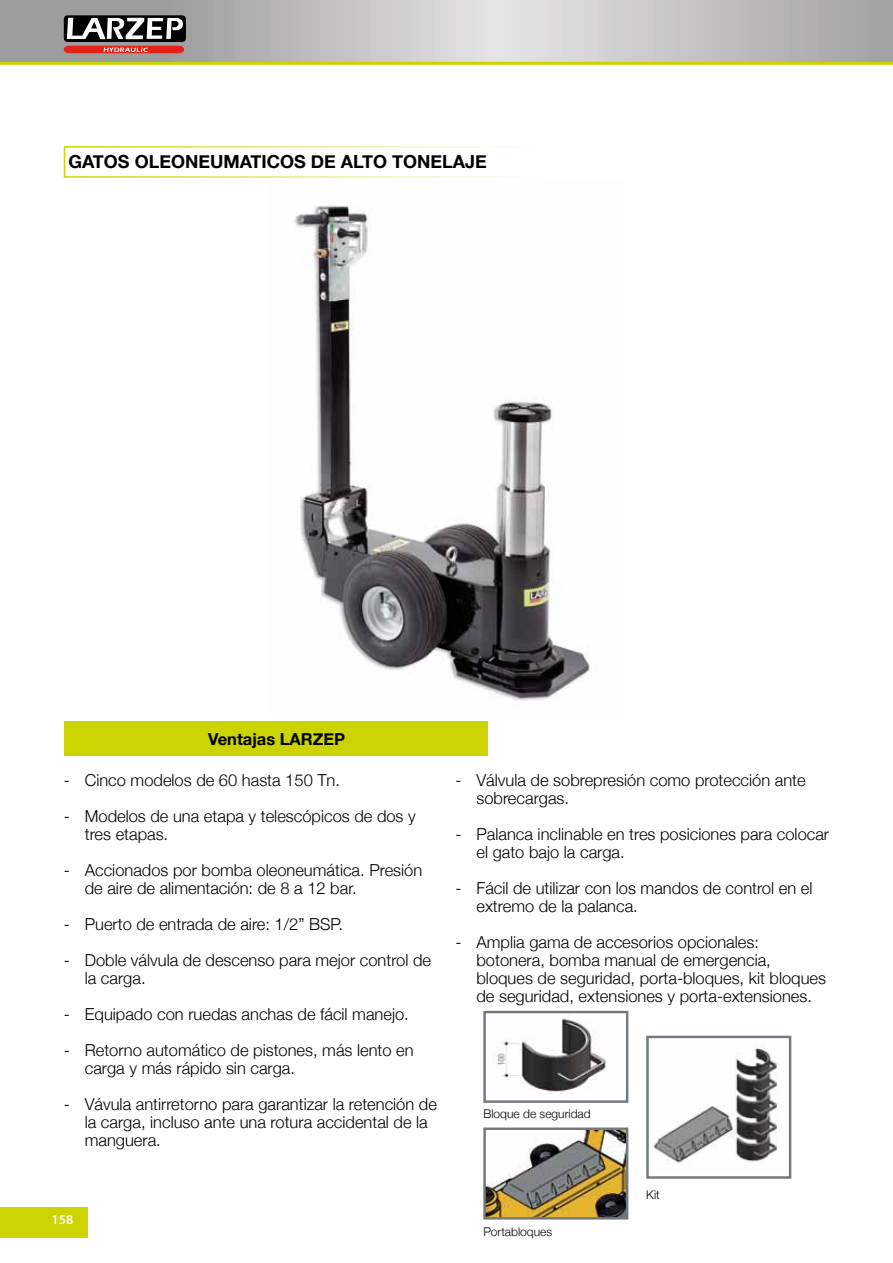
<style>
.page{position:relative;width:893px;height:1263px;background:#fff}
.page>*{position:absolute;margin:0;border:0;box-sizing:border-box;transform-origin:0 0}
.t1{font:700 18px "Helvetica Neue";color:#000}
.t2{font:300 16.5px/18px "Helvetica Neue";color:#000}
.t3{font:700 16.5px "Helvetica Neue";color:#000}
.t4{font:600 13.5px "Myriad Pro";color:#fff}
.t5{font:300 12px "Helvetica Neue";color:#000}
</style>
<div class="page">
<svg style="left:0;top:0;width:893px;height:62px;background:#bebcbc"></svg>
<div style="left:0;top:1208px;width:88px;height:30px;background:#cbd300"></div>
<hr style="left:0;top:62px;width:893px;height:3px;background:#cbd300">
<svg style="left:64px;top:46px;width:120px;height:7px"></svg>
<svg style="left:64px;top:15px;width:122px;height:27px"></svg>
<svg style="left:67px;top:18px;width:116px;height:21px"></svg>
<img style="left:294px;top:205px;width:296px;height:496px">
<div style="left:65px;top:721px;width:423px;height:35px;background:#cbd300"></div>
<img style="left:497px;top:1018px;width:109px;height:74px">
<div style="left:483px;top:1011px;width:145px;height:92px;border:2px solid #72797e"></div>
<img style="left:652px;top:1048px;width:126px;height:115px">
<div style="left:646px;top:1036px;width:145px;height:143px;border:2px solid #72797e"></div>
<img style="left:486px;top:1130px;width:139px;height:86px">
<div style="left:483px;top:1127px;width:145px;height:92px;border:2px solid #72797e"></div>
<p class="t1" style="left:69px;top:146px;width:420px">GATOS OLEONEUMATICOS DE ALTO TONELAJE</p>
<p class="t3" style="left:208px;top:724px;width:138px">Ventajas LARZEP</p>
<p class="t2" style="left:64px;top:770px;width:278px">- Cinco modelos de 60 hasta 150 Tn.</p>
<p class="t2" style="left:85px;top:806px;width:333px;text-indent:-21px">- Modelos de una etapa y telescópicos de dos y tres etapas.</p>
<p class="t2" style="left:85px;top:860px;width:339px;text-indent:-21px">- Accionados por bomba oleoneumática. Presión de aire de alimentación: de 8 a 12 bar.</p>
<p class="t2" style="left:64px;top:914px;width:281px">- Puerto de entrada de aire: 1/2” BSP.</p>
<p class="t2" style="left:85px;top:950px;width:348px;text-indent:-21px">- Doble válvula de descenso para mejor control de la carga.</p>
<p class="t2" style="left:64px;top:1004px;width:346px">- Equipado con ruedas anchas de fácil manejo.</p>
<p class="t2" style="left:85px;top:1040px;width:330px;text-indent:-21px">- Retorno automático de pistones, más lento en carga y más rápido sin carga.</p>
<p class="t2" style="left:85px;top:1094px;width:354px;text-indent:-21px">- Vávula antirretorno para garantizar la retención de la carga, incluso ante una rotura accidental de la manguera.</p>
<p class="t4" style="left:51px;top:1211px;width:23px">158</p>
<p class="t2" style="left:476px;top:770px;width:331px;text-indent:-21px">- Válvula de sobrepresión como protección ante sobrecargas.</p>
<p class="t2" style="left:476px;top:824px;width:354px;text-indent:-21px">- Palanca inclinable en tres posiciones para colocar el gato bajo la carga.</p>
<p class="t2" style="left:476px;top:878px;width:337px;text-indent:-21px">- Fácil de utilizar con los mandos de control en el extremo de la palanca.</p>
<p class="t2" style="left:476px;top:932px;width:351px;text-indent:-21px">- Amplia gama de accesorios opcionales: botonera, bomba manual de emergencia, bloques de seguridad, porta-bloques, kit bloques de seguridad, extensiones y porta-extensiones.</p>
<p class="t5" style="left:483px;top:1104px;width:109px">Bloque de seguridad</p>
<p class="t5" style="left:483px;top:1222px;width:70px">Portabloques</p>
<p class="t5" style="left:646px;top:1185px;width:15px">Kit</p>
</div>
